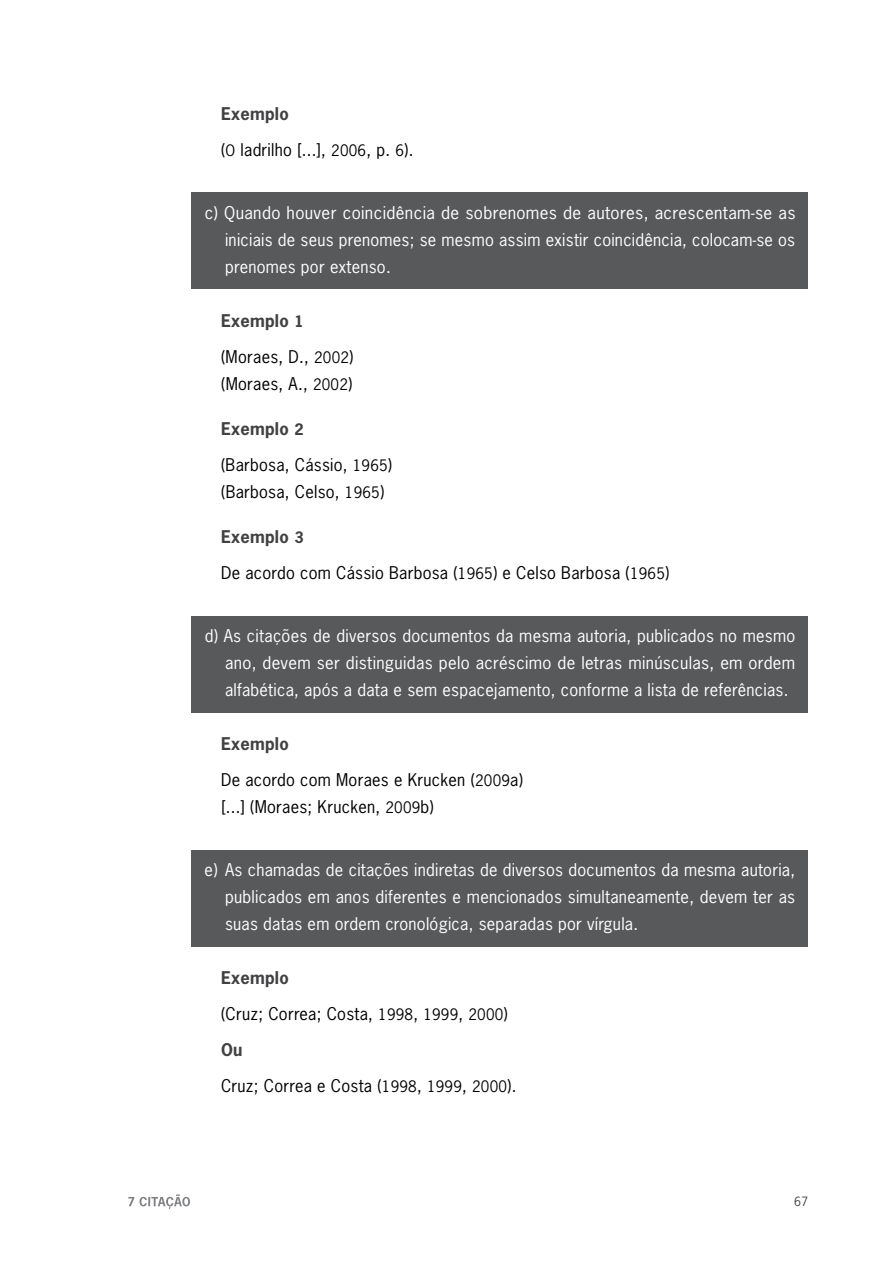
<style>
.page{position:relative;width:893px;height:1263px;background:#fff}
.page>*{position:absolute;margin:0;border:0;box-sizing:border-box;transform-origin:0 0}
.t1{font:16.5px/27px "News Gothic Std";letter-spacing:.015em;color:#fff;text-align:justify}
.t2{font:16.5px/36px "News Gothic Std";letter-spacing:.015em;color:#000}
.t3{font:12px "News Gothic Std";color:#414042}
.s1{font-weight:700;color:#414042}
.s2{font-size:14.85px}
.s3{font-weight:700;font-size:14.85px;color:#414042}
</style>
<div class="page">
<svg style="left:128px;top:1194px;width:62px;height:15px"></svg>
<div style="left:191px;top:193px;width:617px;height:96px;background:#58595b"></div>
<div style="left:191px;top:616px;width:617px;height:96px;background:#58595b"></div>
<div style="left:191px;top:850px;width:617px;height:96px;background:#58595b"></div>
<p class="t2" style="left:221px;top:95px;width:194px"><span class="s1">Exemplo<br></span>(<span class="s2">O</span> ladrilho [...], <span class="s2">2006</span>, p. <span class="s2">6</span>).</p>
<p class="t1" style="left:225px;top:199px;width:572px;text-indent:-20px">c) Quando houver coincidência de sobrenomes de autores, acrescentam-se as iniciais de seus prenomes; se mesmo assim existir coincidência, colocam-se os prenomes por extenso.</p>
<p class="t2" style="left:221px;top:302px;width:134px"><span class="s1">Exemplo</span> <span class="s3">1 </span>(Moraes, D., <span class="s2">2002</span>)</p>
<p class="t2" style="left:221px;top:365px;width:133px">(Moraes, A., <span class="s2">2002</span>)</p>
<p class="t2" style="left:221px;top:410px;width:173px"><span class="s1">Exemplo</span> <span class="s3">2<br></span>(Barbosa, Cássio, <span class="s2">1965</span>)</p>
<p class="t2" style="left:221px;top:473px;width:165px">(Barbosa, Celso, <span class="s2">1965</span>)</p>
<p class="t2" style="left:221px;top:518px;width:450px"><span class="s1">Exemplo</span> <span class="s3">3<br></span>De acordo com Cássio Barbosa (<span class="s2">1965</span>) e Celso Barbosa (<span class="s2">1965</span>)</p>
<p class="t1" style="left:225px;top:622px;width:572px;text-indent:-20px">d) As citações de diversos documentos da mesma autoria, publicados no mesmo ano, devem ser distinguidas pelo acréscimo de letras minúsculas, em ordem alfabética, após a data e sem espacejamento, conforme a lista de referências.</p>
<p class="t2" style="left:221px;top:725px;width:303px"><span class="s1">Exemplo<br></span>De acordo com Moraes e Krucken (<span class="s2">2009</span>a)</p>
<p class="t2" style="left:221px;top:788px;width:214px">[...] (Moraes; Krucken, <span class="s2">2009</span>b)</p>
<p class="t1" style="left:225px;top:856px;width:572px;text-indent:-20px">e) As chamadas de citações indiretas de diversos documentos da mesma autoria, publicados em anos diferentes e mencionados simultaneamente, devem ter as suas datas em ordem cronológica, separadas por vírgula.</p>
<p class="t2" style="left:221px;top:959px;width:297px"><span class="s1">Exemplo<br></span>(Cruz; Correa; Costa, <span class="s2">1998</span>, <span class="s2">1999</span>, <span class="s2">2000</span>)<br><span class="s1">Ou<br></span>Cruz; Correa e Costa (<span class="s2">1998</span>, <span class="s2">1999</span>, <span class="s2">2000</span>).</p>
<p class="t3" style="left:794px;top:1194px;width:15px">67</p>
</div>
